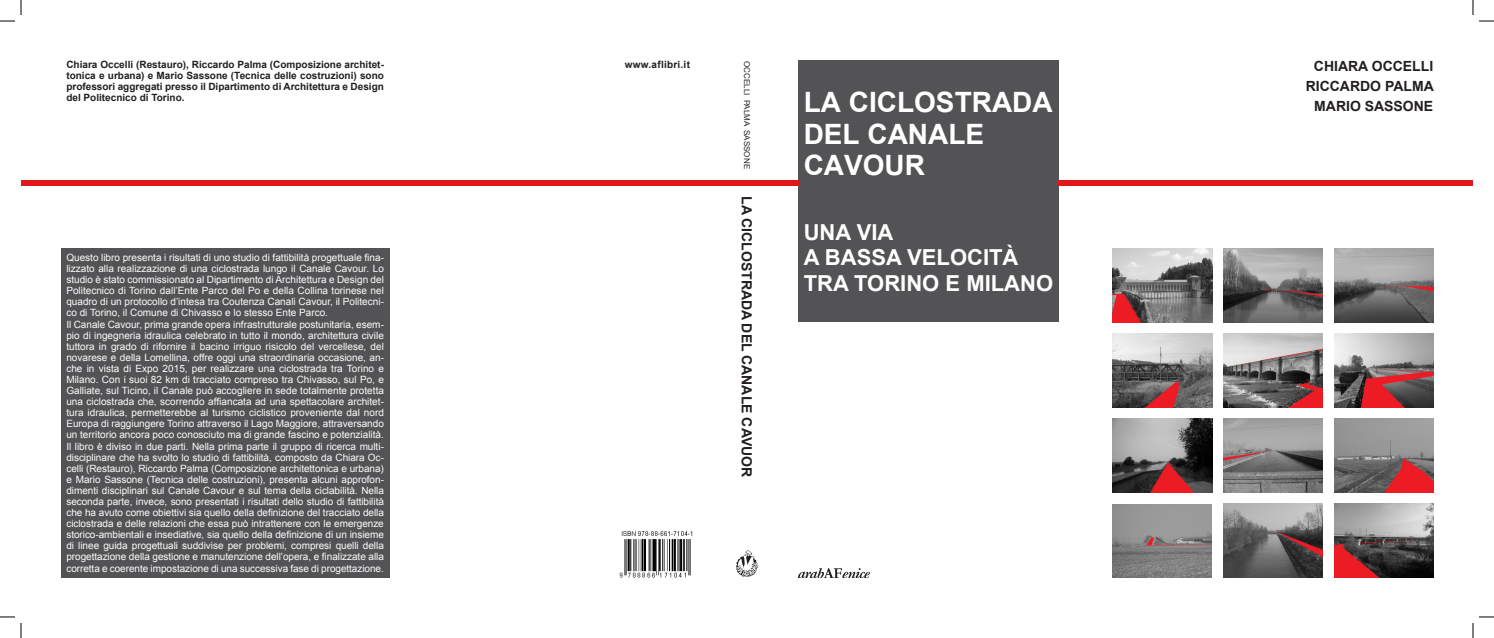
<style>
.page{position:relative;width:1494px;height:638px;background:#fff}
.page>*{position:absolute;margin:0;border:0;box-sizing:border-box;transform-origin:0 0}
.SF_titolo_libro{font:700 28px "Arial";color:#fff}
.SF_titolo_libro-2{font:700 22px "Arial";color:#fff}
.SF_titolo_capitolo{font:700 14px "Arial";color:#231f20}
.SF_testo_normale{font:10px/11.1px "Arial";color:#fcfcfc;text-align:justify}
.SF_titolo_paragrafo{font:700 10px/11px "Arial";color:#231f20;text-align:justify}
.SF_titolo_paragrafo-2{font:700 10px "Arial";letter-spacing:.025em;color:#231f20}
.SF_dida{font:8px "Arial";color:#231f20}
</style>
<div class="page">
<img style="left:1112px;top:504px;width:99px;height:73px">
<img style="left:1223px;top:503px;width:99px;height:74px">
<img style="left:1334px;top:503px;width:99px;height:74px">
<img style="left:1223px;top:333px;width:99px;height:74px">
<img style="left:1112px;top:418px;width:100px;height:74px">
<img style="left:1334px;top:418px;width:99px;height:74px">
<img style="left:1223px;top:418px;width:99px;height:74px">
<img style="left:1334px;top:248px;width:99px;height:74px">
<img style="left:1334px;top:333px;width:99px;height:74px">
<img style="left:1223px;top:248px;width:99px;height:74px">
<img style="left:1112px;top:333px;width:100px;height:74px">
<img style="left:1112px;top:248px;width:100px;height:74px">
<div style="left:798px;top:61px;width:260px;height:260px;background:#535355"></div>
<div style="left:21px;top:180px;width:777px;height:5px;background:#e0171b"></div>
<div style="left:61px;top:248px;width:329px;height:329px;background:#535355"></div>
<div style="left:1058px;top:180px;width:414px;height:5px;background:#e0171b"></div>
<img style="left:736px;top:550px;width:21px;height:26px">
<img style="left:619px;top:531px;width:74px;height:46px">
<img style="left:798px;top:568px;width:72px;height:9px">
<svg style="left:0;top:0;width:22px;height:22px"></svg>
<svg style="left:0;top:616px;width:22px;height:21px"></svg>
<svg style="left:1472px;top:0;width:21px;height:22px"></svg>
<svg style="left:1472px;top:616px;width:21px;height:21px"></svg>
<p class="SF_titolo_paragrafo" style="left:66px;top:59px;width:319px">Chiara Occelli (Restauro), Riccardo Palma (Composizione architet-</p>
<p class="SF_titolo_paragrafo-2" style="left:625px;top:58px;width:67px">www.aflibri.it</p>
<p class="SF_titolo_paragrafo" style="left:66px;top:70px;width:319px">tonica e urbana) e Mario Sassone (Tecnica delle costruzioni) sono professori aggregati presso il Dipartimento di Architettura e Design del Politecnico di Torino.</p>
<p class="SF_testo_normale" style="left:66px;top:252px;width:319px">Questo libro presenta i risultati di uno studio di fattibilità progettuale fina&shy;lizzato alla realizzazione di una ciclostrada lungo il Canale Cavour. Lo studio è stato commissionato al Dipartimento di Architettura e Design del Politecnico di Torino dall’Ente Parco del Po e della Collina torinese nel quadro di un protocollo d’intesa tra Coutenza Canali Cavour, il Politecni&shy;co di Torino, il Comune di Chivasso e lo stesso Ente Parco.</p>
<p class="SF_testo_normale" style="left:66px;top:318px;width:319px">Il Canale Cavour, prima grande opera infrastrutturale postunitaria, esem&shy;pio di ingegneria idraulica celebrato in tutto il mondo, architettura civile tuttora in grado di rifornire il bacino irriguo risicolo del vercellese, del novarese e della Lomellina, offre oggi una straordinaria occasione, an&shy;che in vista di Expo 2015, per realizzare una ciclostrada tra Torino e Milano. Con i suoi 82 km di tracciato compreso tra Chivasso, sul Po, e Galliate, sul Ticino, il Canale può accogliere in sede totalmente protetta una ciclostrada che, scorrendo affiancata ad una spettacolare architet&shy;tura idraulica, permetterebbe al turismo ciclistico proveniente dal nord Europa di raggiungere Torino attraverso il Lago Maggiore, attraversando un territorio ancora poco conosciuto ma di grande fascino e potenzialità.</p>
<p class="SF_testo_normale" style="left:66px;top:440px;width:319px">Il libro è diviso in due parti. Nella prima parte il gruppo di ricerca multi&shy;disciplinare che ha svolto lo studio di fattibilità, composto da Chiara Oc&shy;celli (Restauro), Riccardo Palma (Composizione architettonica e urbana) e Mario Sassone (Tecnica delle costruzioni), presenta alcuni approfon&shy;dimenti disciplinari sul Canale Cavour e sul tema della ciclabilità. Nella seconda parte, invece, sono presentati i risultati dello studio di fattibilità che ha avuto come obiettivi sia quello della definizione del tracciato della ciclostrada e delle relazioni che essa può intrattenere con le emergenze storico-ambientali e insediative, sia quello della definizione di un insieme di linee guida progettuali suddivise per problemi, compresi quelli della progettazione della gestione e manutenzione dell’opera, e finalizzate alla corretta e coerente impostazione di una successiva fase di progettazione.</p>
<p class="SF_dida" style="left:752px;top:61px;width:109px;rotate:90deg">OCCELLI PALMA SASSONE</p>
<p class="SF_titolo_capitolo" style="left:756px;top:196px;width:282px;rotate:90deg">LA CICLOSTRADA DEL CANALE CAVUOR</p>
<p class="SF_titolo_libro" style="left:803px;top:84px;width:250px">LA CICLOSTRADA</p>
<p class="SF_titolo_libro" style="left:803px;top:115px;width:182px">DEL CANALE</p>
<p class="SF_titolo_libro" style="left:803px;top:147px;width:123px">CAVOUR</p>
<p class="SF_titolo_libro-2" style="left:803px;top:217px;width:91px">UNA VIA</p>
<p class="SF_titolo_libro-2" style="left:803px;top:243px;width:216px">A BASSA VELOCITÀ</p>
<p class="SF_titolo_libro-2" style="left:803px;top:268px;width:251px">TRA TORINO E MILANO</p>
<p class="SF_titolo_capitolo" style="left:1313px;top:57px;width:121px">CHIARA OCCELLI</p>
<p class="SF_titolo_capitolo" style="left:1305px;top:77px;width:130px">RICCARDO PALMA</p>
<p class="SF_titolo_capitolo" style="left:1314px;top:97px;width:121px">MARIO SASSONE</p>
</div>
